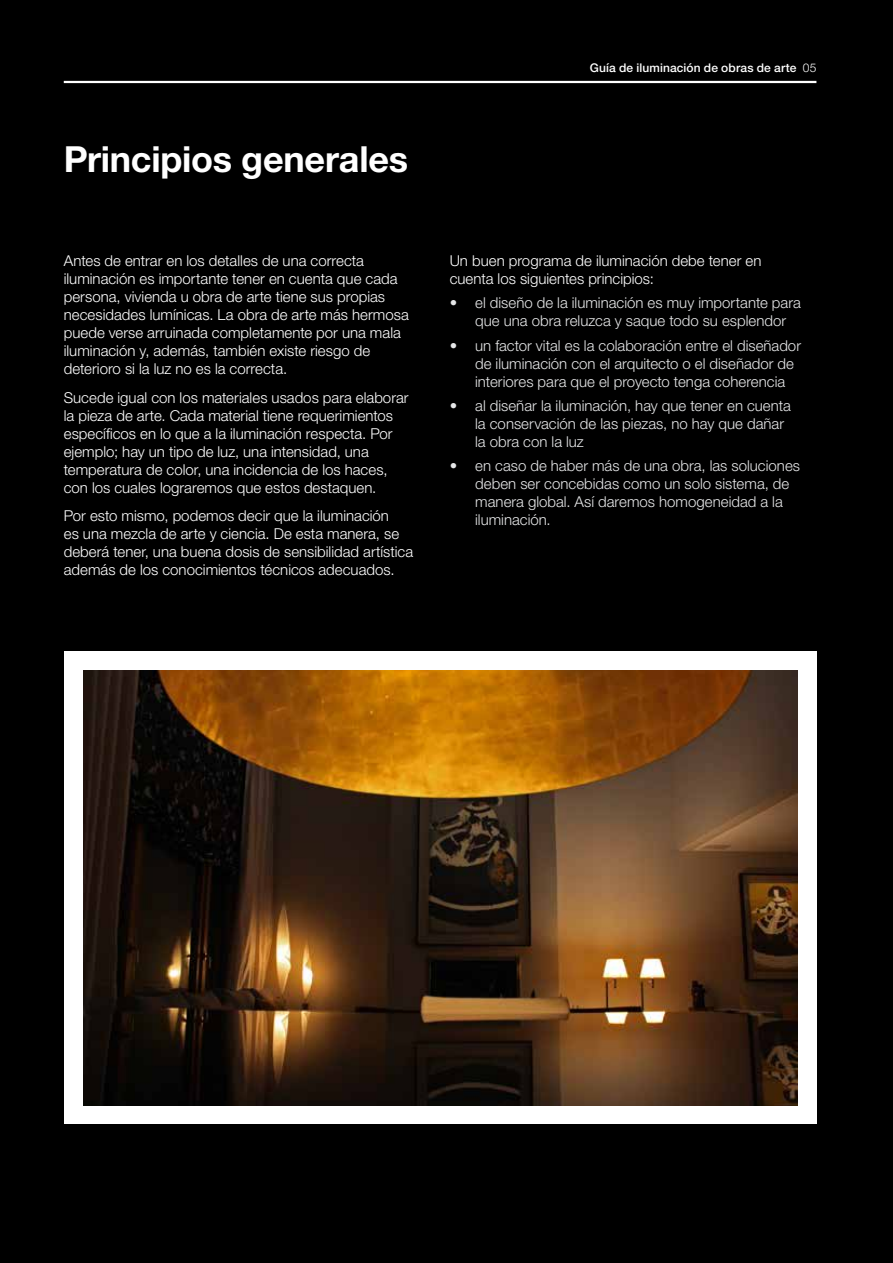
<style>
.page{position:relative;width:893px;height:1263px;background:#000}
.page>*{position:absolute;margin:0;border:0;box-sizing:border-box;transform-origin:0 0}
.t1{font:700 36px "Helvetica Neue LT Std";letter-spacing:-.005em;color:#fff}
.t2{font:300 15px/18px "Helvetica Neue LT Std";color:#fff}
.t3{font:300 15px/18px "Helvetica Neue LT Std";color:#e6e7e8}
.t4{font:500 12px "Helvetica Neue LT Std";letter-spacing:.01em;color:#fff}
.s1{font-weight:300}
</style>
<div class="page">
<hr style="left:64px;top:81px;width:752px;height:2px;background:#fff">
<div style="left:64px;top:651px;width:752px;height:473px;background:#fff"></div>
<img style="left:83px;top:670px;width:714px;height:435px">
<h1 class="t1" style="left:64px;top:137px;width:346px">Principios generales</h1>
<p class="t2" style="left:64px;top:251px;width:347px">Antes de entrar en los detalles de una correcta iluminación es importante tener en cuenta que cada persona, vivienda u obra de arte tiene sus propias necesidades lumínicas. La obra de arte más hermosa puede verse arruinada completamente por una mala iluminación y, además, también existe riesgo de deterioro si la luz no es la correcta.</p>
<p class="t2" style="left:64px;top:388px;width:346px">Sucede igual con los materiales usados para elaborar la pieza de arte. Cada material tiene requerimientos específicos en lo que a la iluminación respecta. Por ejemplo; hay un tipo de luz, una intensidad, una temperatura de color, una incidencia de los haces, con los cuales lograremos que estos destaquen.</p>
<p class="t2" style="left:64px;top:506px;width:351px">Por esto mismo, podemos decir que la iluminación<br>es una mezcla de arte y ciencia. De esta manera, se deberá tener, una buena dosis de sensibilidad artística además de los conocimientos técnicos adecuados.</p>
<p class="t4" style="left:590px;top:61px;width:228px">Guía de iluminación de obras de arte <span class="s1">05</span></p>
<p class="t2" style="left:450px;top:251px;width:313px">Un buen programa de iluminación debe tener en cuenta los siguientes principios:</p>
<p class="t3" style="left:475px;top:294px;width:327px;text-indent:-26px">• el diseño de la iluminación es muy importante para que una obra reluzca y saque todo su esplendor</p>
<p class="t3" style="left:475px;top:336px;width:327px;text-indent:-26px">• un factor vital es la colaboración entre el diseñador de iluminación con el arquitecto o el diseñador de interiores para que el proyecto tenga coherencia</p>
<p class="t3" style="left:475px;top:396px;width:317px;text-indent:-26px">• al diseñar la iluminación, hay que tener en cuenta la conservación de las piezas, no hay que dañar la obra con la luz</p>
<p class="t3" style="left:475px;top:457px;width:326px;text-indent:-26px">• en caso de haber más de una obra, las soluciones deben ser concebidas como un solo sistema, de manera global. Así daremos homogeneidad a la iluminación.</p>
</div>
